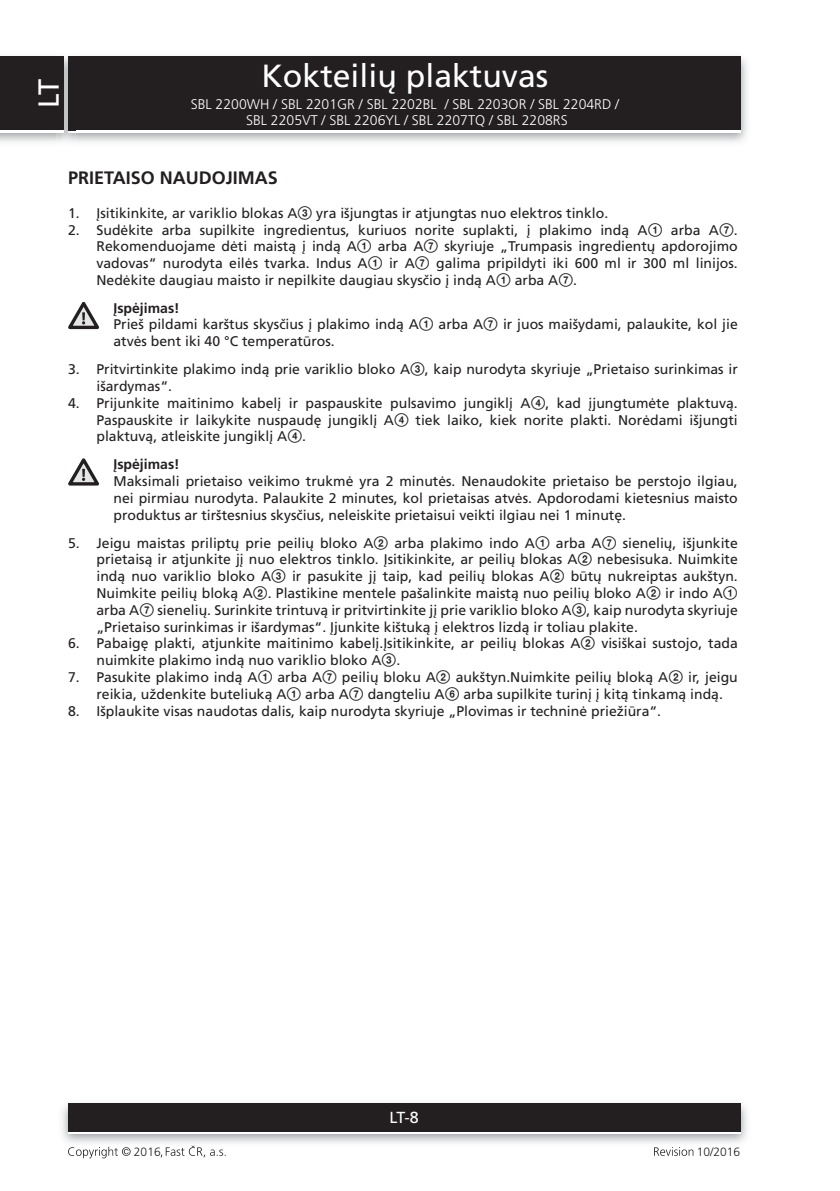
<style>
.page{position:relative;width:840px;height:1191px;background:#fff}
.page>*{position:absolute;margin:0;border:0;box-sizing:border-box;transform-origin:0 0}
.t1{font:32px "Frutiger CE";color:#fff}
.t2{font:29px "Frutiger CE";color:#fff}
.Frutiger_Bold_9{font:700 18px "Frutiger CE";color:#231f20}
.t3{font:16px "Frutiger CE";color:#fff}
.odrazka_5mm{font:14px/16.8px "Frutiger CE";color:#231f20;text-align:justify}
.text_7{font:14px/16.8px "Frutiger CE";color:#231f20}
.t4{font:300 14px/16px "Frutiger CE";color:#fff;text-align:center}
.Normální{font:700 14px "Frutiger CE";color:#231f20}
.t5{font:300 12px "Frutiger CE";color:#231f20}
.s1{font-family:"Zz 3"}
</style>
<div class="page">
<img style="left:0;top:56px;width:747px;height:86px">
<div style="left:68px;top:59px;width:672px;height:74px;background:#fff"></div>
<div style="left:68px;top:57px;width:672px;height:73px;background:#231f20"></div>
<img style="left:62px;top:1103px;width:685px;height:40px">
<div style="left:68px;top:1106px;width:672px;height:28px;background:linear-gradient(to right,#fff,#fff)"></div>
<div style="left:68px;top:1103px;width:672px;height:28px;background:#231f20"></div>
<img style="left:57px;top:56px;width:18px;height:86px">
<img style="left:68px;top:130px;width:7px;height:3px">
<svg style="left:68px;top:57px;width:7px;height:2px"></svg>
<img style="left:68px;top:59px;width:7px;height:71px">
<div style="left:0;top:59px;width:64px;height:74px;background:#fff"></div>
<div style="left:0;top:57px;width:64px;height:73px;background:#231f20"></div>
<svg style="left:68px;top:1146px;width:62px;height:12px"></svg>
<svg style="left:161px;top:1145px;width:64px;height:12px"></svg>
<svg style="left:654px;top:1147px;width:39px;height:8px"></svg>
<svg style="left:68px;top:302px;width:31px;height:27px"></svg>
<svg style="left:68px;top:458px;width:31px;height:27px"></svg>
<h2 class="t2" style="left:32px;top:108px;width:31px;rotate:-90deg">LT</h2>
<h1 class="t1" style="left:261px;top:58px;width:288px">Kokteilių plaktuvas</h1>
<p class="t4" style="left:191px;top:96px;width:429px">SBL 2200WH / SBL 2201GR / SBL 2202BL / SBL 2203OR / SBL 2204RD /<br>SBL 2205VT / SBL 2206YL / SBL 2207TQ / SBL 2208RS</p>
<p class="Frutiger_Bold_9" style="left:68px;top:168px;width:211px">PRIETAISO NAUDOJIMAS</p>
<p class="odrazka_5mm" style="left:68px;top:204px;width:541px">1. Įsitikinkite, ar variklio blokas A<span class="s1">3</span> yra išjungtas ir atjungtas nuo elektros tinklo.</p>
<p class="odrazka_5mm" style="left:96px;top:221px;width:642px;text-indent:-28px">2. Sudėkite arba supilkite ingredientus, kuriuos norite suplakti, į plakimo indą A<span class="s1">1</span> arba A<span class="s1">7</span>.<br>Rekomenduojame dėti maistą į indą A<span class="s1">1</span> arba A<span class="s1">7</span> skyriuje „Trumpasis ingredientų apdorojimo vadovas“ nurodyta eilės tvarka. Indus A<span class="s1">1</span> ir A<span class="s1">7</span> galima pripildyti iki 600 ml ir 300 ml linijos.<br>Nedėkite daugiau maisto ir nepilkite daugiau skysčio į indą A<span class="s1">1</span> arba A<span class="s1">7</span>.</p>
<p class="Normální" style="left:113px;top:300px;width:68px">Įspėjimas!</p>
<p class="text_7" style="left:113px;top:316px;width:625px">Prieš pildami karštus skysčius į plakimo indą A<span class="s1">1</span> arba A<span class="s1">7</span> ir juos maišydami, palaukite, kol jie atvės bent iki 40 °C temperatūros.</p>
<p class="odrazka_5mm" style="left:96px;top:361px;width:642px;text-indent:-28px">3. Pritvirtinkite plakimo indą prie variklio bloko A<span class="s1">3</span>, kaip nurodyta skyriuje „Prietaiso surinkimas ir išardymas“.</p>
<p class="odrazka_5mm" style="left:96px;top:394px;width:642px;text-indent:-28px">4. Prijunkite maitinimo kabelį ir paspauskite pulsavimo jungiklį A<span class="s1">4</span>, kad įjungtumėte plaktuvą.<br>Paspauskite ir laikykite nuspaudę jungiklį A<span class="s1">4</span> tiek laiko, kiek norite plakti. Norėdami išjungti plaktuvą, atleiskite jungiklį A<span class="s1">4</span>.</p>
<p class="Normální" style="left:113px;top:456px;width:68px">Įspėjimas!</p>
<p class="text_7" style="left:113px;top:473px;width:625px;text-align:justify">Maksimali prietaiso veikimo trukmė yra 2 minutės. Nenaudokite prietaiso be perstojo ilgiau, nei pirmiau nurodyta. Palaukite 2 minutes, kol prietaisas atvės. Apdorodami kietesnius maisto produktus ar tirštesnius skysčius, neleiskite prietaisui veikti ilgiau nei 1 minutę.</p>
<p class="odrazka_5mm" style="left:96px;top:534px;width:642px;text-indent:-28px">5. Jeigu maistas priliptų prie peilių bloko A<span class="s1">2</span> arba plakimo indo A<span class="s1">1</span> arba A<span class="s1">7</span> sienelių, išjunkite prietaisą ir atjunkite jį nuo elektros tinklo. Įsitikinkite, ar peilių blokas A<span class="s1">2</span> nebesisuka. Nuimkite indą nuo variklio bloko A<span class="s1">3</span> ir pasukite jį taip, kad peilių blokas A<span class="s1">2</span> būtų nukreiptas aukštyn.<br>Nuimkite peilių bloką A<span class="s1">2</span>. Plastikine mentele pašalinkite maistą nuo peilių bloko A<span class="s1">2</span> ir indo A<span class="s1">1 </span>arba A<span class="s1">7</span> sienelių. Surinkite trintuvą ir pritvirtinkite jį prie variklio bloko A<span class="s1">3</span>, kaip nurodyta skyriuje „Prietaiso surinkimas ir išardymas“. Įjunkite kištuką į elektros lizdą ir toliau plakite.</p>
<p class="odrazka_5mm" style="left:96px;top:635px;width:642px;text-indent:-28px">6. Pabaigę plakti, atjunkite maitinimo kabelį.Įsitikinkite, ar peilių blokas A<span class="s1">2</span> visiškai sustojo, tada nuimkite plakimo indą nuo variklio bloko A<span class="s1">3</span>.</p>
<p class="odrazka_5mm" style="left:96px;top:668px;width:642px;text-indent:-28px">7. Pasukite plakimo indą A<span class="s1">1</span> arba A<span class="s1">7</span> peilių bloku A<span class="s1">2</span> aukštyn.Nuimkite peilių bloką A<span class="s1">2</span> ir, jeigu reikia, uždenkite buteliuką A<span class="s1">1</span> arba A<span class="s1">7</span> dangteliu A<span class="s1">6</span> arba supilkite turinį į kitą tinkamą indą.</p>
<p class="odrazka_5mm" style="left:68px;top:702px;width:594px">8. Išplaukite visas naudotas dalis, kaip nurodyta skyriuje „Plovimas ir techninė priežiūra“.</p>
<p class="t3" style="left:389px;top:1108px;width:31px">LT-8</p>
<p class="t5" style="left:134px;top:1144px;width:28px">2016</p>
<p class="t5" style="left:696px;top:1144px;width:45px">10/2016</p>
</div>
